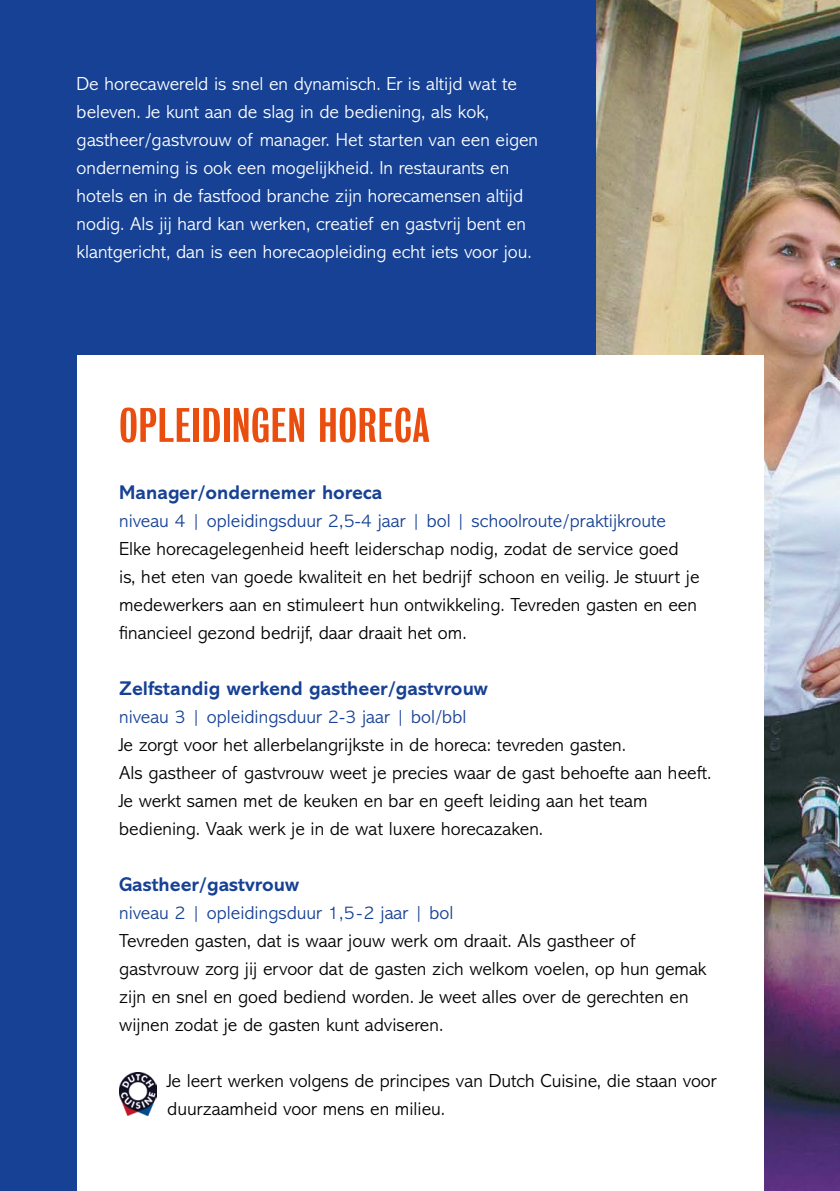
<style>
.page{position:relative;width:840px;height:1191px;background:#fff}
.page>*{position:absolute;margin:0;border:0;box-sizing:border-box;transform-origin:0 0}
.t1{font:44px "Bureau Grotesque One Three";letter-spacing:.01em;color:#e94e0f;scale:1.2 1}
.t2{font:700 20px "Abadi MT Pro";color:#164194}
.t3{font:300 19px/28px "Abadi MT Pro";color:#000}
.t4{font:300 19px/28px "Abadi MT Pro";color:#fff}
.t5{font:300 19px "Abadi MT Pro";color:#164194}
</style>
<div class="page">
<img style="left:595px;top:0;width:244px;height:1191px">
<div style="left:0;top:0;width:595px;height:1191px;background:#164194"></div>
<div style="left:77px;top:355px;width:686px;height:836px;background:#fff"></div>
<img style="left:119px;top:1072px;width:37px;height:43px">
<p class="t4" style="left:77px;top:70px;width:462px">De horecawereld is snel en dynamisch. Er is altijd wat te beleven. Je kunt aan de slag in de bediening, als kok, gastheer/gastvrouw of manager. Het starten van een eigen onderneming is ook een mogelijkheid. In restaurants en hotels en in de fastfood branche zijn horecamensen altijd nodig. Als jij hard kan werken, creatief en gastvrij bent en klantgericht, dan is een horecaopleiding echt iets voor jou.</p>
<h1 class="t1" style="left:119px;top:401px;width:260px">OPLEIDINGEN HORECA</h1>
<p class="t2" style="left:119px;top:480px;width:265px">Manager/ondernemer horeca</p>
<p class="t5" style="left:119px;top:510px;width:548px">niveau 4 | opleidingsduur 2,5-4 jaar | bol | schoolroute/praktijkroute</p>
<p class="t3" style="left:119px;top:535px;width:581px">Elke horecagelegenheid heeft leiderschap nodig, zodat de service goed is, het eten van goede kwaliteit en het bedrijf schoon en veilig. Je stuurt je medewerkers aan en stimuleert hun ontwikkeling. Tevreden gasten en een financieel gezond bedrijf, daar draait het om.</p>
<p class="t2" style="left:119px;top:676px;width:370px">Zelfstandig werkend gastheer/gastvrouw</p>
<p class="t5" style="left:119px;top:706px;width:348px">niveau 3 | opleidingsduur 2-3 jaar | bol/bbl</p>
<p class="t3" style="left:119px;top:731px;width:593px">Je zorgt voor het allerbelangrijkste in de horeca: tevreden gasten.<br>Als gastheer of gastvrouw weet je precies waar de gast behoefte aan heeft.<br>Je werkt samen met de keuken en bar en geeft leiding aan het team bediening. Vaak werk je in de wat luxere horecazaken.</p>
<p class="t2" style="left:119px;top:872px;width:181px">Gastheer/gastvrouw</p>
<p class="t5" style="left:119px;top:902px;width:335px">niveau 2 | opleidingsduur 1,5-2 jaar | bol</p>
<p class="t3" style="left:119px;top:927px;width:588px">Tevreden gasten, dat is waar jouw werk om draait. Als gastheer of gastvrouw zorg jij ervoor dat de gasten zich welkom voelen, op hun gemak zijn en snel en goed bediend worden. Je weet alles over de gerechten en wijnen zodat je de gasten kunt adviseren.</p>
<p class="t3" style="left:167px;top:1067px;width:551px">Je leert werken volgens de principes van Dutch Cuisine, die staan voor duurzaamheid voor mens en milieu.</p>
</div>
